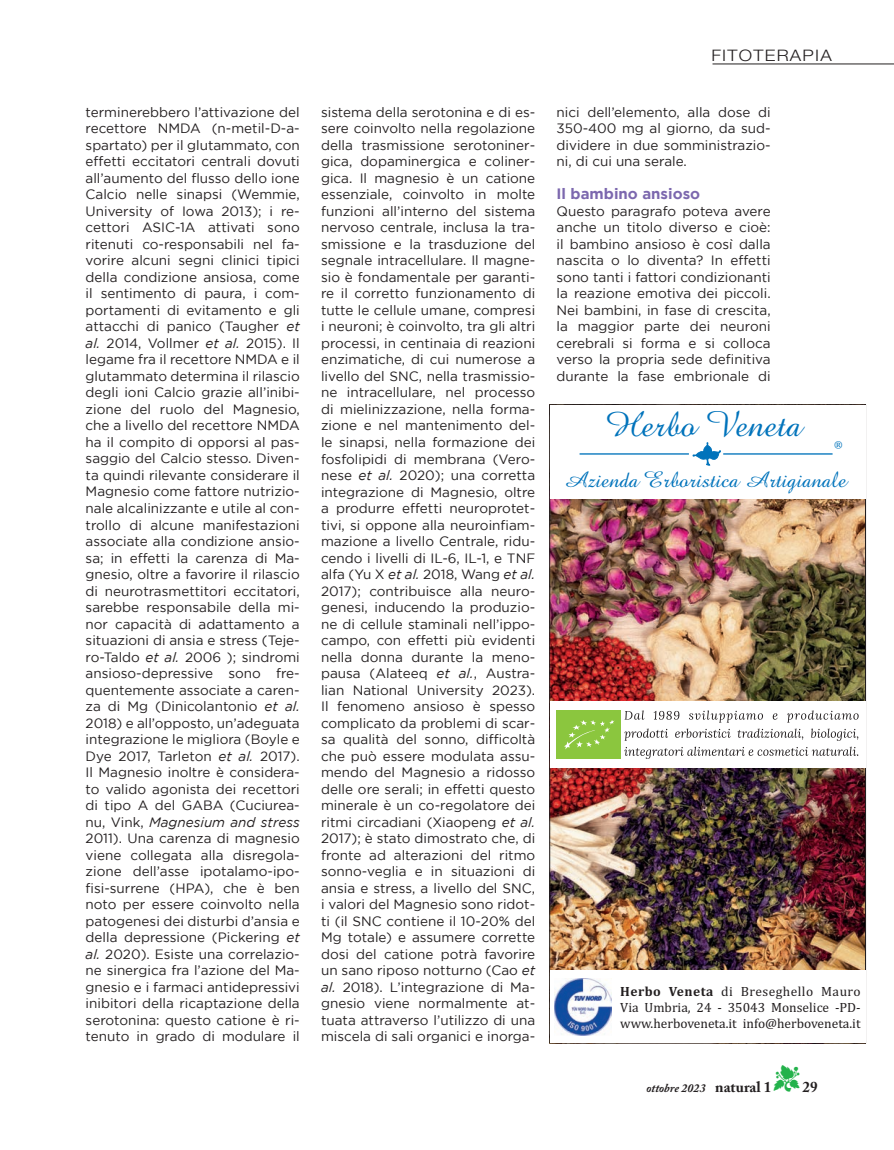
<style>
.page{position:relative;width:894px;height:1150px;background:#fff}
.page>*{position:absolute;margin:0;border:0;box-sizing:border-box;transform-origin:0 0}
.t1{font:35.85px "Amazone BT";color:#0173bb}
.t2{font:22.65px "Amazone BT";color:#0173bb}
.t3{font:300 15.9px "Helvetica Neue LT Std";letter-spacing:.07em;color:#231f20;scale:1.14 1}
.Titolo_ok{font:700 15px "Gotham";color:#7c68ae}
.t4{font:700 15px "Adobe Caslon Pro";color:#231f20}
.Normal__Web{font:13.5px/16.5px "Gotham";color:#231f20;text-align:justify}
.t5{font:13.5px/15.8px "Cambria";color:#231f20;text-align:justify}
.t6{font:italic 700 12px "Adobe Caslon Pro";color:#231f20}
.t7{font:10.05px "Cambria";color:#0173bb}
.s1{font-style:italic}
.s2{font-weight:700}
.s3{color:#23b24b}
.s4{font-style:normal;font-size:15px}
</style>
<div class="page">
<hr style="left:712px;top:64px;width:181px;height:1px;background:#231f20">
<img style="left:551px;top:498px;width:312px;height:472px">
<hr style="left:579px;top:453px;width:109px;height:1px;background:#0173bb">
<svg style="left:692px;top:442px;width:28px;height:24px"></svg>
<hr style="left:723px;top:453px;width:109px;height:1px;background:#0173bb">
<div style="left:549px;top:701px;width:316px;height:66px;background:#fff"></div>
<svg style="left:625px;top:710px;width:19px;height:9px"></svg>
<svg style="left:653px;top:710px;width:26px;height:9px"></svg>
<svg style="left:689px;top:710px;width:73px;height:12px"></svg>
<svg style="left:772px;top:713px;width:5px;height:6px"></svg>
<svg style="left:787px;top:710px;width:71px;height:12px"></svg>
<svg style="left:624px;top:728px;width:44px;height:12px"></svg>
<svg style="left:675px;top:728px;width:55px;height:9px"></svg>
<svg style="left:737px;top:728px;width:66px;height:11px"></svg>
<svg style="left:811px;top:728px;width:47px;height:12px"></svg>
<svg style="left:624px;top:746px;width:234px;height:12px"></svg>
<div style="left:556px;top:710px;width:65px;height:48px;background:#8bc63e"></div>
<svg style="left:564px;top:720px;width:50px;height:29px"></svg>
<img style="left:554px;top:978px;width:57px;height:57px">
<p class="t3" style="left:711px;top:45px;width:107px">FITOTERAPIA</p>
<p class="Normal__Web" style="left:86px;top:103px;width:216px">terminerebbero l’attivazione del recettore NMDA (n-metil-D-a&shy;spartato) per il glutammato, con effetti eccitatori centrali dovuti all’aumento del flusso dello ione Calcio nelle sinapsi (Wemmie, University of Iowa 2013); i re&shy;cettori ASIC-1A attivati sono ritenuti co-responsabili nel fa&shy;vorire alcuni segni clinici tipici della condizione ansiosa, come il sentimento di paura, i com&shy;portamenti di evitamento e gli attacchi di panico (Taugher <span class="s1">et al.</span> 2014, Vollmer <span class="s1">et al.</span> 2015). Il legame fra il recettore NMDA e il glutammato determina il rilascio degli ioni Calcio grazie all’inibi&shy;zione del ruolo del Magnesio, che a livello del recettore NMDA ha il compito di opporsi al pas&shy;saggio del Calcio stesso. Diven&shy;ta quindi rilevante considerare il Magnesio come fattore nutrizio&shy;nale alcalinizzante e utile al con&shy;trollo di alcune manifestazioni associate alla condizione ansio&shy;sa; in effetti la carenza di Ma&shy;gnesio, oltre a favorire il rilascio di neurotrasmettitori eccitatori, sarebbe responsabile della mi&shy;nor capacità di adattamento a situazioni di ansia e stress (Teje&shy;ro-Taldo <span class="s1">et al.</span> 2006 ); sindromi ansioso-depressive sono fre&shy;quentemente associate a caren&shy;za di Mg (Dinicolantonio <span class="s1">et al.<br></span>2018) e all’opposto, un’adeguata integrazione le migliora (Boyle e Dye 2017, Tarleton <span class="s1">et al.</span> 2017).<br>Il Magnesio inoltre è considera&shy;to valido agonista dei recettori di tipo A del GABA (Cuciurea&shy;nu, Vink, <span class="s1">Magnesium and stress </span>2011). Una carenza di magnesio viene collegata alla disregola&shy;zione dell’asse ipotalamo-ipo&shy;fisi-surrene (HPA), che è ben noto per essere coinvolto nella patogenesi dei disturbi d’ansia e della depressione (Pickering <span class="s1">et al.</span> 2020). Esiste una correlazio&shy;ne sinergica fra l’azione del Ma&shy;gnesio e i farmaci antidepressivi inibitori della ricaptazione della serotonina: questo catione è ri&shy;tenuto in grado di modulare il</p>
<p class="Normal__Web" style="left:321px;top:103px;width:216px">sistema della serotonina e di es&shy;sere coinvolto nella regolazione della trasmissione serotoniner&shy;gica, dopaminergica e coliner&shy;gica. Il magnesio è un catione essenziale, coinvolto in molte funzioni all’interno del sistema nervoso centrale, inclusa la tra&shy;smissione e la trasduzione del segnale intracellulare. Il magne&shy;sio è fondamentale per garanti&shy;re il corretto funzionamento di tutte le cellule umane, compresi i neuroni; è coinvolto, tra gli altri processi, in centinaia di reazioni enzimatiche, di cui numerose a livello del SNC, nella trasmissio&shy;ne intracellulare, nel processo di mielinizzazione, nella forma&shy;zione e nel mantenimento del&shy;le sinapsi, nella formazione dei fosfolipidi di membrana (Vero&shy;nese <span class="s1">et al.</span> 2020); una corretta integrazione di Magnesio, oltre a produrre effetti neuroprotet&shy;tivi, si oppone alla neuroinfiam&shy;mazione a livello Centrale, ridu&shy;cendo i livelli di IL-6, IL-1, e TNF alfa (Yu X <span class="s1">et al.</span> 2018, Wang <span class="s1">et al.<br></span>2017); contribuisce alla neuro&shy;genesi, inducendo la produzio&shy;ne di cellule staminali nell’ippo&shy;campo, con effetti più evidenti nella donna durante la meno&shy;pausa (Alateeq <span class="s1">et al.</span>, Austra&shy;lian National University 2023).<br>Il fenomeno ansioso è spesso complicato da problemi di scar&shy;sa qualità del sonno, difficoltà che può essere modulata assu&shy;mendo del Magnesio a ridosso delle ore serali; in effetti questo minerale è un co-regolatore dei ritmi circadiani (Xiaopeng <span class="s1">et al.<br></span>2017); è stato dimostrato che, di fronte ad alterazioni del ritmo sonno-veglia e in situazioni di ansia e stress, a livello del SNC, i valori del Magnesio sono ridot&shy;ti (il SNC contiene il 10-20% del Mg totale) e assumere corrette dosi del catione potrà favorire un sano riposo notturno (Cao <span class="s1">et al.</span> 2018). L’integrazione di Ma&shy;gnesio viene normalmente at&shy;tuata attraverso l’utilizzo di una miscela di sali organici e inorga-</p>
<p class="Normal__Web" style="left:556px;top:103px;width:216px">nici dell’elemento, alla dose di 350-400 mg al giorno, da sud&shy;dividere in due somministrazio&shy;ni, di cui una serale.</p>
<p class="Titolo_ok" style="left:556px;top:185px;width:145px">Il bambino ansioso</p>
<p class="Normal__Web" style="left:556px;top:202px;width:216px">Questo paragrafo poteva avere anche un titolo diverso e cioè: il bambino ansioso è così dalla nascita o lo diventa? In effetti sono tanti i fattori condizionanti la reazione emotiva dei piccoli.<br>Nei bambini, in fase di crescita, la maggior parte dei neuroni cerebrali si forma e si colloca verso la propria sede definitiva durante la fase embrionale di</p>
<p class="t1" style="left:606px;top:404px;width:197px">Herbo Veneta</p>
<p class="t7" style="left:834px;top:438px;width:10px">®</p>
<p class="t2" style="left:563px;top:466px;width:285px">Azienda Erboristica Artigianale</p>
<p class="t5" style="left:620px;top:983px;width:242px"><span class="s2">Herbo Veneta</span> di Breseghello Mauro Via Umbria, 24 - 35043 Monselice -PD&shy;www.herboveneta.it info@herboveneta.it</p>
<p class="t4" style="left:773px;top:1077px;width:45px"><span class="s3">▼</span> 29</p>
<p class="t6" style="left:646px;top:1080px;width:126px">ottobre 2023 <span class="s4">natural 1</span></p>
</div>
